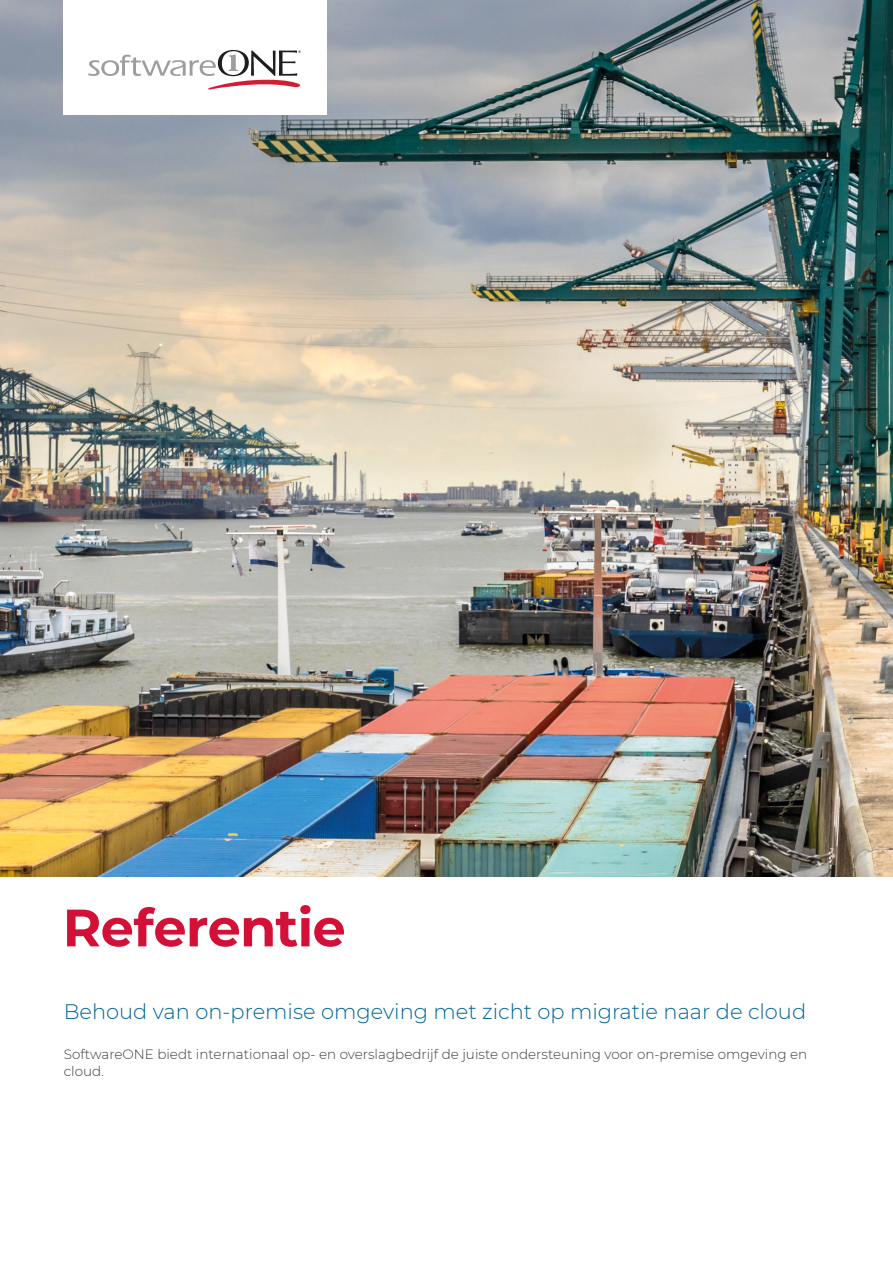
<style>
.page{position:relative;width:893px;height:1263px;background:#fff}
.page>*{position:absolute;margin:0;border:0;box-sizing:border-box;transform-origin:0 0}
.Headline_Large_-_Red{font:700 52.5px "Montserrat";letter-spacing:-.015em;color:#d31038}
.Subtitle_-_Blue__14{font:300 21px "Montserrat";color:#056597}
.Body_Text__9_11{font:300 13.5px/16.5px "Montserrat";color:#3d3c3c}
</style>
<div class="page">
<img style="left:0;top:0;width:893px;height:876px">
<div style="left:63px;top:0;width:263px;height:115px;background:#fff"></div>
<svg style="left:88px;top:50px;width:213px;height:39px"></svg>
<p class="Headline_Large_-_Red" style="left:63px;top:890px;width:284px">Referentie</p>
<p class="Subtitle_-_Blue__14" style="left:64px;top:997px;width:744px">Behoud van on-premise omgeving met zicht op migratie naar de cloud</p>
<p class="Body_Text__9_11" style="left:64px;top:1046px;width:745px">SoftwareONE biedt internationaal op- en overslagbedrijf de juiste ondersteuning voor on-premise omgeving en cloud.</p>
</div>
